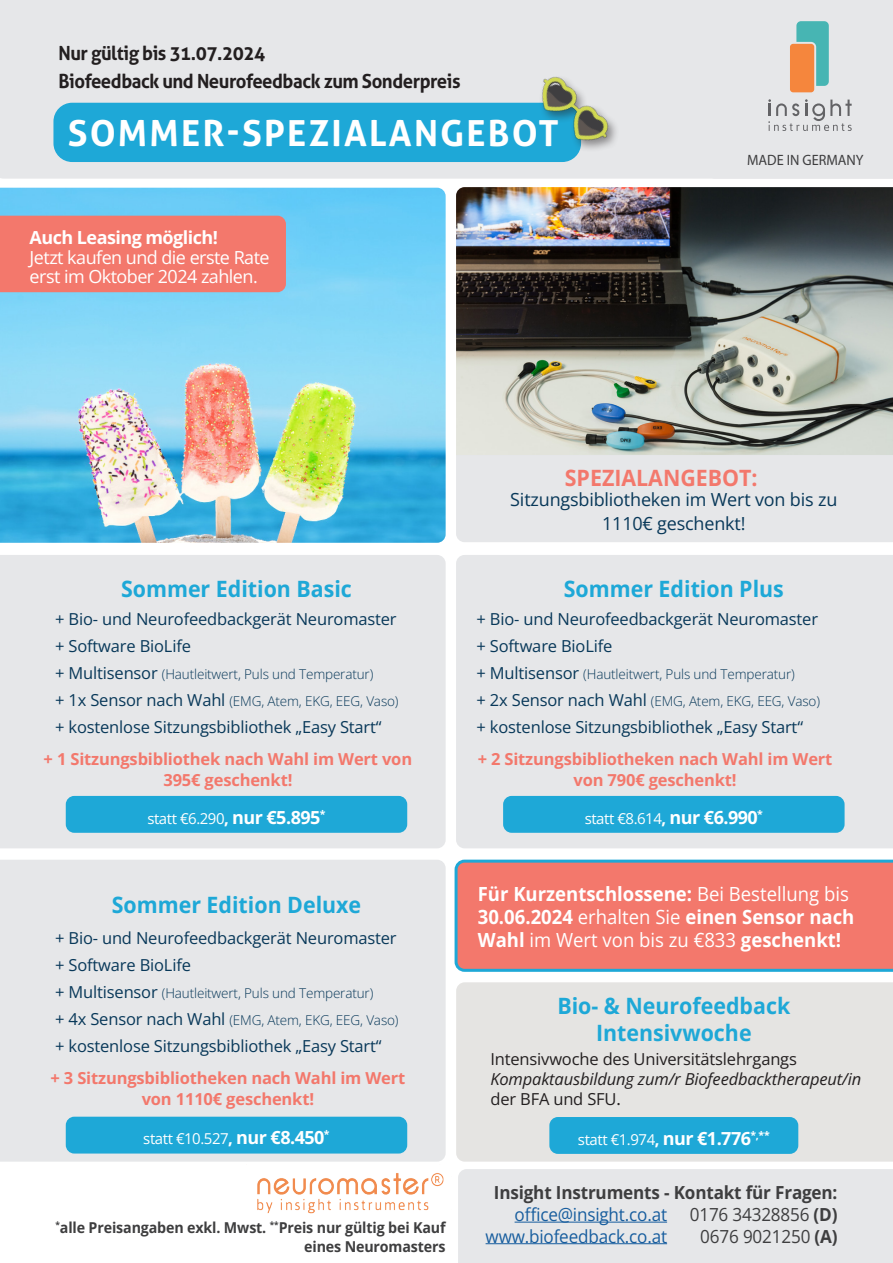
<style>
.page{position:relative;width:893px;height:1263px;background:#fff}
.page>*{position:absolute;margin:0;border:0;box-sizing:border-box;transform-origin:0 0}
.t1{font:700 36px "Aller";letter-spacing:.06em;color:#fff}
.t2{font:700 22.5px "Open Sans";color:#1ea8d7;scale:.95 1}
.t3{font:700 22.5px "Open Sans";color:#f3786c;scale:.95 1}
.t4{font:700 19.5px/23.4px "Open Sans";color:#fff;scale:.95 1}
.t5{font:700 19.5px "Aller";letter-spacing:-.025em;color:#231f20;scale:.95 1}
.t6{font:18px/19.5px "Open Sans";letter-spacing:-.03em;color:#fff}
.t7{font:18px/24px "Open Sans";letter-spacing:-.01em;color:#083859;text-align:center}
.t8{font:18px "Open Sans";letter-spacing:-.01em;color:#175d9e;scale:.95 1}
.t9{font:700 18px "Open Sans";letter-spacing:-.01em;color:#3e3e3f;scale:.95 1}
.t10{font:18px "Open Sans";letter-spacing:-.01em;color:#3e3e3f;scale:.95 1}
.t11{font:16.5px "Open Sans";letter-spacing:-.01em;color:#083859}
.t12{font:700 16.5px/21px "Open Sans";letter-spacing:-.01em;color:#f3786c;text-align:center}
.t13{font:italic 16.5px/19.5px "Open Sans";letter-spacing:-.01em;color:#231f20}
.t14{font:16.5px "Open Sans";letter-spacing:-.01em;color:#231f20}
.t15{font:15px "Open Sans";letter-spacing:-.03em;color:#fff}
.t16{font:700 15px/19.5px "Open Sans";letter-spacing:-.01em;color:#3e3e3f;text-align:right;scale:.95 1}
.t17{font:15px "Myriad Pro";color:#3e3e3f;scale:.95 1}
.t18{font:300 13.5px "Open Sans";letter-spacing:-.01em;color:#083859}
.s1{font-weight:700}
.s2{font-weight:400;font-size:16.5px}
.s3{font-weight:700;font-size:16.5px}
.s4{font-weight:700;font-size:18px}
.s5{font-weight:400}
.s6{font-style:normal}
.s7{font-weight:500;font-style:normal}
</style>
<div class="page">
<img style="left:0;top:188px;width:446px;height:355px">
<div style="left:456px;top:555px;width:437px;height:293px;background:#e6e7e9"></div>
<div style="left:456px;top:982px;width:437px;height:179px;background:#e5e4e2"></div>
<div style="left:0;top:0;width:893px;height:179px;background:#e6e7e9"></div>
<div style="left:456px;top:455px;width:437px;height:87px;background:#e6e7e9"></div>
<svg style="left:768px;top:99px;width:84px;height:32px;background:#cbccce"></svg>
<div style="left:790px;top:44px;width:24px;height:48px;background:#f5863d;border-radius:3px"></div>
<svg style="left:796px;top:21px;width:33px;height:65px"></svg>
<div style="left:54px;top:103px;width:526px;height:58px;background:#1ea8d7;border-radius:18px"></div>
<div style="left:53px;top:103px;width:528px;height:59px;border:2px solid #1ea8d7;border-radius:18px"></div>
<div style="left:710px;top:140px;width:183px;height:39px;background:#e6e7e9"></div>
<img style="left:456px;top:187px;width:437px;height:268px">
<div style="left:458px;top:1169px;width:435px;height:94px;background:#e6e7e9"></div>
<hr style="left:515px;top:1222px;width:152px;height:1px;background:#175d9e">
<hr style="left:486px;top:1243px;width:181px;height:1px;background:#175d9e">
<div style="left:0;top:860px;width:446px;height:301px;background:#e6e7e9"></div>
<div style="left:66px;top:1117px;width:341px;height:36px;background:#1ea8d7;border-radius:9px"></div>
<div style="left:549px;top:1117px;width:249px;height:37px;background:#1ea8d7;border-radius:9px"></div>
<div style="left:0;top:555px;width:446px;height:293px;background:#e6e7e9"></div>
<img style="left:530px;top:40px;width:102px;height:130px">
<svg style="left:455px;top:860px;width:438px;height:112px;background:#e57b73"></svg>
<div style="left:864px;top:713px;width:29px;height:59px;background:#e6e7e9"></div>
<div style="left:503px;top:796px;width:342px;height:37px;background:#1ea8d7;border-radius:9px"></div>
<img style="left:257px;top:1173px;width:187px;height:49px">
<div style="left:66px;top:796px;width:341px;height:37px;background:#1ea8d7;border-radius:9px"></div>
<div style="left:0;top:216px;width:286px;height:76px;background:#f3786c"></div>
<p class="t5" style="left:58px;top:41px;width:219px">Nur gültig bis 31.07.2024</p>
<p class="t5" style="left:58px;top:69px;width:425px">Biofeedback und Neurofeedback zum Sonderpreis</p>
<p class="t1" style="left:68px;top:111px;width:493px">SOMMER-SPEZIALANGEBOT</p>
<p class="t6" style="left:30px;top:227px;width:242px"><span class="s1">Auch Leasing möglich!<br></span>Jetzt kaufen und die erste Rate</p>
<p class="t6" style="left:30px;top:266px;width:230px">erst im Oktober 2024 zahlen.</p>
<p class="t17" style="left:747px;top:151px;width:124px">MADE IN GERMANY</p>
<p class="t2" style="left:121px;top:574px;width:245px">Sommer Edition Basic</p>
<p class="t11" style="left:55px;top:607px;width:343px">+ Bio- und Neurofeedbackgerät Neuromaster</p>
<p class="t11" style="left:55px;top:634px;width:137px">+ Software BioLife</p>
<p class="t18" style="left:55px;top:664px;width:320px"><span class="s2">+ Multisensor</span> (Hautleitwert, Puls und Temperatur)</p>
<p class="t18" style="left:55px;top:691px;width:345px"><span class="s2">+ 1x Sensor nach Wahl</span> (EMG, Atem, EKG, EEG, Vaso)</p>
<p class="t11" style="left:55px;top:715px;width:328px">+ kostenlose Sitzungsbibliothek „Easy Start“</p>
<p class="t12" style="left:44px;top:748px;width:370px">+ 1 Sitzungsbibliothek nach Wahl im Wert von<br>395€ geschenkt!</p>
<p class="t15" style="left:147px;top:808px;width:180px">statt €6.290<span class="s3">,</span> <span class="s4">nur €5.895</span><sup>*</sup></p>
<p class="t2" style="left:112px;top:889px;width:264px">Sommer Edition Deluxe</p>
<p class="t11" style="left:55px;top:926px;width:343px">+ Bio- und Neurofeedbackgerät Neuromaster</p>
<p class="t11" style="left:55px;top:953px;width:137px">+ Software BioLife</p>
<p class="t18" style="left:55px;top:983px;width:320px"><span class="s2">+ Multisensor</span> (Hautleitwert, Puls und Temperatur)</p>
<p class="t18" style="left:55px;top:1010px;width:345px"><span class="s2">+ 4x Sensor nach Wahl</span> (EMG, Atem, EKG, EEG, Vaso)</p>
<p class="t11" style="left:55px;top:1034px;width:328px">+ kostenlose Sitzungsbibliothek „Easy Start“</p>
<p class="t12" style="left:51px;top:1067px;width:356px">+ 3 Sitzungsbibliotheken nach Wahl im Wert von 1110€ geschenkt!</p>
<p class="t3" style="left:565px;top:462px;width:205px">SPEZIALANGEBOT:</p>
<p class="t7" style="left:510px;top:487px;width:329px">Sitzungsbibliotheken im Wert von bis zu<br>1110€ geschenkt!</p>
<p class="t2" style="left:564px;top:574px;width:233px">Sommer Edition Plus</p>
<p class="t11" style="left:477px;top:607px;width:343px">+ Bio- und Neurofeedbackgerät Neuromaster</p>
<p class="t11" style="left:477px;top:634px;width:137px">+ Software BioLife</p>
<p class="t18" style="left:477px;top:664px;width:320px"><span class="s2">+ Multisensor</span> (Hautleitwert, Puls und Temperatur)</p>
<p class="t18" style="left:477px;top:691px;width:345px"><span class="s2">+ 2x Sensor nach Wahl</span> (EMG, Atem, EKG, EEG, Vaso)</p>
<p class="t11" style="left:477px;top:715px;width:328px">+ kostenlose Sitzungsbibliothek „Easy Start“</p>
<p class="t12" style="left:478px;top:748px;width:356px">+ 2 Sitzungsbibliotheken nach Wahl im Wert von 790€ geschenkt!</p>
<p class="t15" style="left:585px;top:808px;width:180px">statt €8.614<span class="s3">,</span> <span class="s4">nur €6.990</span><sup>*</sup></p>
<p class="t4" style="left:478px;top:881px;width:398px">Für Kurzentschlossene: <span class="s5">Bei Bestellung bis<br></span>30.06.2024 <span class="s5">erhalten Sie</span> einen Sensor nach<br>Wahl <span class="s5">im Wert von bis zu €833</span> geschenkt!</p>
<p class="t2" style="left:557px;top:990px;width:247px">Bio- &amp; Neurofeedback</p>
<p class="t2" style="left:596px;top:1017px;width:165px">Intensivwoche</p>
<p class="t14" style="left:490px;top:1048px;width:308px">Intensivwoche des Universitätslehrgangs</p>
<p class="t13" style="left:490px;top:1069px;width:372px">Kompaktausbildung zum/r Biofeedbacktherapeut/in <span class="s6">der BFA und SFU</span><span class="s7">.</span></p>
<p class="t15" style="left:143px;top:1129px;width:188px">statt €10.527<span class="s3">,</span> <span class="s4">nur €8.450</span><sup>*</sup></p>
<p class="t15" style="left:578px;top:1129px;width:193px">statt €1.974<span class="s3">,</span> <span class="s4">nur €1.776</span><sup>*,**</sup></p>
<p class="t16" style="left:55px;top:1217px;width:412px"><sup>*</sup>alle Preisangaben exkl. Mwst. <sup>**</sup>Preis nur gültig bei Kauf eines Neuromasters</p>
<p class="t9" style="left:494px;top:1180px;width:363px">Insight Instruments - Kontakt für Fragen:</p>
<p class="t10" style="left:690px;top:1202px;width:157px">0176 34328856 <span class="s1">(D)</span></p>
<p class="t10" style="left:700px;top:1223px;width:146px">0676 9021250 <span class="s1">(A)</span></p>
<p class="t8" style="left:515px;top:1202px;width:162px">office@insight.co.at</p>
<p class="t8" style="left:486px;top:1224px;width:193px">www.biofeedback.co.at</p>
</div>
